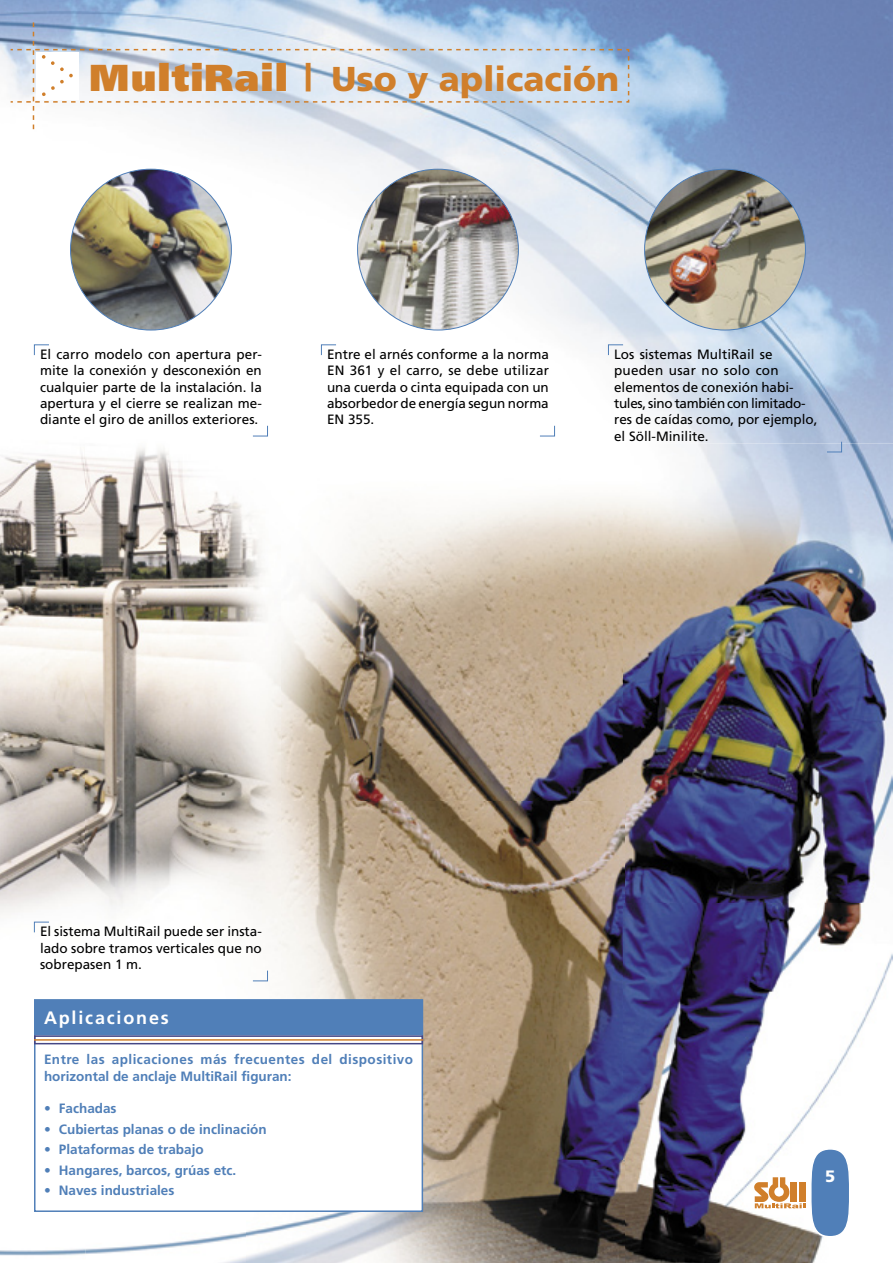
<style>
.page{position:relative;width:893px;height:1263px;background:#fff}
.page>*{position:absolute;margin:0;border:0;box-sizing:border-box;transform-origin:0 0}
.t1{font:900 34.5px "Frutiger";color:#d07f2b}
.t2{font:700 18px "Frutiger";letter-spacing:.1em;color:#fff}
.t3{font:900 16.5px "Frutiger";color:#fff}
.t4{font:13.5px/16.2px "Frutiger";color:#000;text-align:justify}
.t5{font:700 13.5px "Frutiger";color:#507fb8}
.t6{font:700 13.5px/16.2px "Frutiger";letter-spacing:.035em;color:#507fb8}
.s1{font-size:37.5px}
</style>
<div class="page">
<img style="left:0;top:0;width:893px;height:1256px">
<img style="left:0;top:412px;width:93px;height:564px">
<img style="left:93px;top:412px;width:188px;height:31px">
<img style="left:247px;top:443px;width:646px;height:820px">
<img style="left:86px;top:976px;width:161px;height:287px">
<img style="left:86px;top:443px;width:195px;height:533px">
<svg style="left:754px;top:1177px;width:51px;height:31px"></svg>
<div style="left:810px;top:1149px;width:40px;height:88px;background:#507fb8;border-radius:50%"></div>
<div style="left:810px;top:1148px;width:40px;height:89px;border:2px solid #fff;border-radius:50%"></div>
<div style="left:35px;top:1000px;width:387px;height:211px;background:#fff"></div>
<div style="left:34px;top:999px;width:389px;height:213px;border:2px solid #507fb8"></div>
<div style="left:35px;top:1000px;width:387px;height:35px;background:#507fb8"></div>
<div style="left:34px;top:999px;width:389px;height:36px;border:2px solid #507fb8"></div>
<div style="left:34px;top:1035px;width:389px;height:9px;border:2px solid #464785"></div>
<hr style="left:34px;top:1039px;width:389px;height:2px;background:#d07f2b">
<img style="left:71px;top:169px;width:160px;height:161px">
<img style="left:358px;top:169px;width:160px;height:161px">
<svg style="left:34px;top:344px;width:16px;height:12px"></svg>
<svg style="left:252px;top:425px;width:16px;height:12px"></svg>
<img style="left:645px;top:169px;width:160px;height:161px">
<svg style="left:539px;top:425px;width:16px;height:12px"></svg>
<svg style="left:321px;top:344px;width:16px;height:12px"></svg>
<svg style="left:826px;top:441px;width:16px;height:12px"></svg>
<svg style="left:608px;top:344px;width:16px;height:12px"></svg>
<svg style="left:252px;top:970px;width:16px;height:12px"></svg>
<svg style="left:34px;top:921px;width:16px;height:12px"></svg>
<svg style="left:9px;top:22px;width:621px;height:107px"></svg>
<h1 class="t1" style="left:89px;top:58px;width:531px"><span class="s1">MultiRail</span> <span class="s1">|</span> Uso y aplicación</h1>
<p class="t4" style="left:40px;top:346px;width:223px">El carro modelo con apertura per&shy;mite la conexión y desconexión en cualquier parte de la instalación. la apertura y el cierre se realizan me&shy;diante el giro de anillos exteriores.</p>
<p class="t4" style="left:327px;top:346px;width:223px">Entre el arnés conforme a la norma EN 361 y el carro, se debe utilizar una cuerda o cinta equipada con un absorbedor de energía segun norma EN 355.</p>
<p class="t4" style="left:614px;top:346px;width:205px;text-align:left">Los sistemas MultiRail se pueden usar no solo con elementos de conexión habi&shy;tules, sino también con limitado&shy;res de caídas como, por ejemplo, el Söll-Minilite.</p>
<p class="t4" style="left:40px;top:923px;width:223px">El sistema MultiRail puede ser insta&shy;lado sobre tramos verticales que no sobrepasen 1 m.</p>
<h2 class="t2" style="left:44px;top:1007px;width:126px">Aplicaciones</h2>
<p class="t6" style="left:44px;top:1051px;width:371px">Entre las aplicaciones más frecuentes del dispositivo horizontal de anclaje MultiRail figuran:</p>
<p class="t5" style="left:44px;top:1100px;width:74px">• Fachadas</p>
<p class="t5" style="left:44px;top:1121px;width:224px">• Cubiertas planas o de inclinación</p>
<p class="t5" style="left:44px;top:1141px;width:161px">• Plataformas de trabajo</p>
<p class="t5" style="left:44px;top:1162px;width:194px">• Hangares, barcos, grúas etc.</p>
<p class="t5" style="left:44px;top:1183px;width:132px">• Naves industriales</p>
<p class="t3" style="left:825px;top:1166px;width:12px">5</p>
</div>
